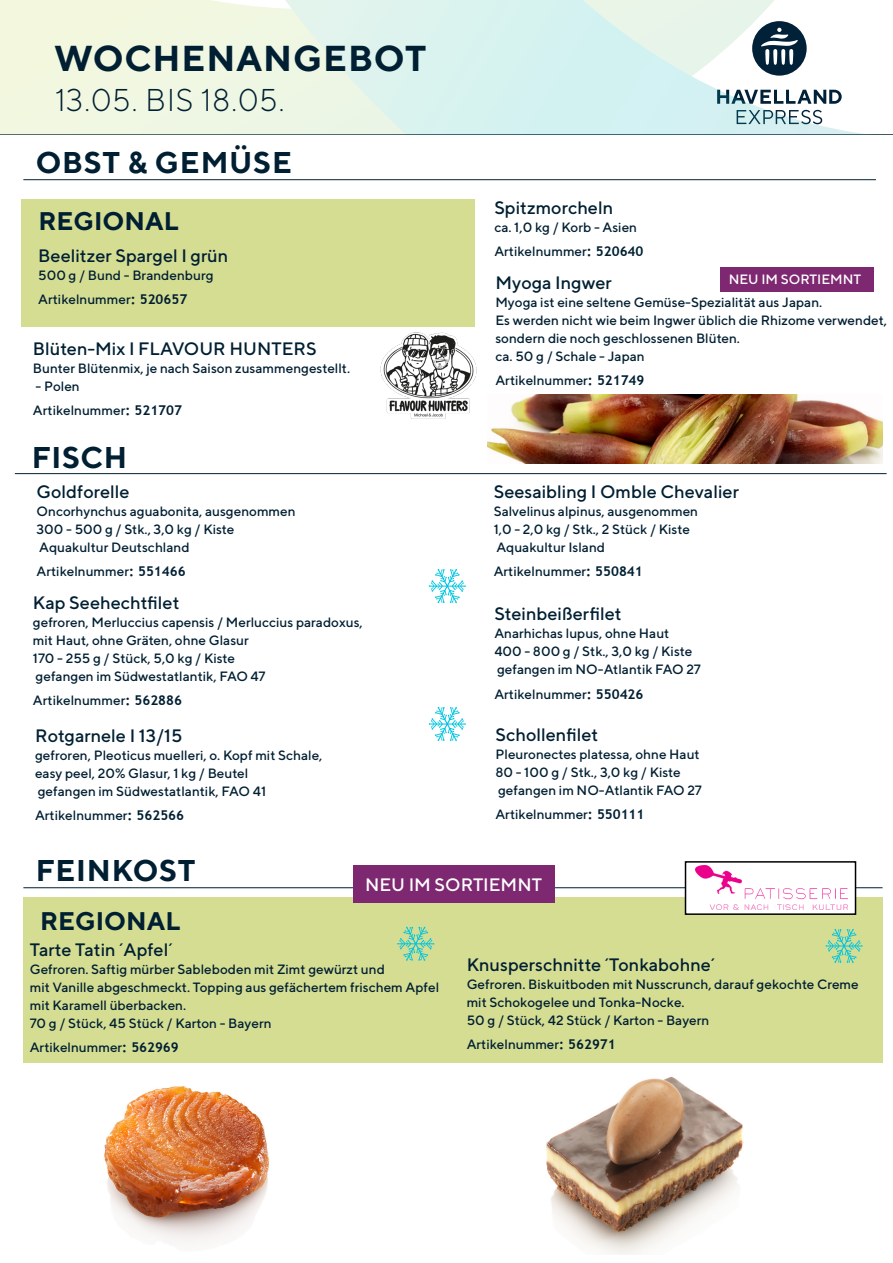
<style>
.page{position:relative;width:893px;height:1263px;background:#fff}
.page>*{position:absolute;margin:0;border:0;box-sizing:border-box;transform-origin:0 0}
.t1{font:700 36px "TT Norms";letter-spacing:.02em;color:#001f32}
.Kategorie_Produkte{font:300 31.5px "TT Norms";letter-spacing:.01em;color:#001f32}
.xx{font:700 30px "TT Norms";letter-spacing:.025em;color:#001f32}
.t2{font:700 25.5px "TT Norms";color:#001f32}
.Absatzformat_1{font:500 18px "TT Norms";color:#001f32}
.t3{font:500 18px "TT Norms";color:#fff}
.Absatzformat_1-2{font:500 13.5px/18px "TT Norms";color:#001f32}
.Einf__Abs{font:500 13.5px "TT Norms";color:#001f32}
.t4{font:500 13.5px "TT Norms";color:#fff}
.s1{font-family:"Trebuchet MS";font-weight:700}
</style>
<div class="page">
<svg style="left:0;top:0;width:893px;height:135px;background:#e0efe6"></svg>
<div style="left:21px;top:199px;width:454px;height:127px;background:#d5dd93"></div>
<hr style="left:23px;top:179px;width:853px;height:1px;background:#001f32">
<hr style="left:23px;top:887px;width:859px;height:1px;background:#001f32">
<img style="left:380px;top:332px;width:97px;height:87px">
<div style="left:23px;top:897px;width:859px;height:165px;background:#d5dd93"></div>
<hr style="left:15px;top:473px;width:872px;height:1px;background:#001f32">
<div style="left:353px;top:865px;width:202px;height:38px;background:#7e2871"></div>
<div style="left:685px;top:861px;width:171px;height:54px;background:#fff;border:2px solid #000001"></div>
<img style="left:696px;top:866px;width:151px;height:44px">
<svg style="left:429px;top:707px;width:37px;height:34px"></svg>
<svg style="left:429px;top:569px;width:37px;height:34px"></svg>
<svg style="left:397px;top:927px;width:37px;height:34px"></svg>
<svg style="left:825px;top:929px;width:38px;height:34px"></svg>
<div style="left:721px;top:267px;width:153px;height:25px;background:#7e2871"></div>
<img style="left:488px;top:394px;width:394px;height:70px">
<img style="left:546px;top:1076px;width:198px;height:178px">
<img style="left:104px;top:1086px;width:165px;height:158px">
<p class="t1" style="left:54px;top:35px;width:374px">WOCHENANGEBOT</p>
<p class="Kategorie_Produkte" style="left:55px;top:81px;width:231px">13.05. BIS 18.05.</p>
<p class="xx" style="left:36px;top:144px;width:258px">OBST &amp; GEMÜSE</p>
<p class="t2" style="left:38px;top:205px;width:142px">REGIONAL</p>
<p class="Absatzformat_1" style="left:38px;top:244px;width:191px">Beelitzer Spargel I grün</p>
<p class="Absatzformat_1-2" style="left:38px;top:266px;width:177px">500 g / Bund - Brandenburg</p>
<p class="Einf__Abs" style="left:38px;top:291px;width:151px">Artikelnummer<span class="s1">: 520657</span></p>
<p class="Absatzformat_1" style="left:33px;top:337px;width:285px">Blüten-Mix I FLAVOUR HUNTERS</p>
<p class="Absatzformat_1-2" style="left:33px;top:359px;width:319px">Bunter Blütenmix, je nach Saison zusammengestellt.</p>
<p class="Absatzformat_1-2" style="left:36px;top:377px;width:46px">- Polen</p>
<p class="Einf__Abs" style="left:33px;top:402px;width:151px">Artikelnummer<span class="s1">: 521707</span></p>
<p class="xx" style="left:32px;top:438px;width:97px">FISCH</p>
<p class="Absatzformat_1" style="left:37px;top:480px;width:95px">Goldforelle</p>
<p class="Absatzformat_1-2" style="left:37px;top:501px;width:260px">Oncorhynchus aguabonita, ausgenommen</p>
<p class="Absatzformat_1-2" style="left:37px;top:519px;width:199px">300 - 500 g / Stk., 3,0 kg / Kiste</p>
<p class="Absatzformat_1-2" style="left:39px;top:537px;width:152px">Aquakultur Deutschland</p>
<p class="Einf__Abs" style="left:37px;top:562px;width:151px">Artikelnummer<span class="s1">: 551466</span></p>
<p class="Absatzformat_1" style="left:33px;top:591px;width:148px">Kap Seehechtfilet</p>
<p class="Absatzformat_1-2" style="left:33px;top:613px;width:331px">gefroren, Merluccius capensis / Merluccius paradoxus,</p>
<p class="Absatzformat_1-2" style="left:33px;top:631px;width:217px">mit Haut, ohne Gräten, ohne Glasur</p>
<p class="Absatzformat_1-2" style="left:33px;top:649px;width:204px">170 - 255 g / Stück, 5,0 kg / Kiste</p>
<p class="Absatzformat_1-2" style="left:36px;top:667px;width:232px">gefangen im Südwestatlantik, FAO 47</p>
<p class="Einf__Abs" style="left:33px;top:692px;width:151px">Artikelnummer<span class="s1">: 562886</span></p>
<p class="Absatzformat_1" style="left:35px;top:725px;width:149px">Rotgarnele I 13/15</p>
<p class="Absatzformat_1-2" style="left:35px;top:746px;width:289px">gefroren, Pleoticus muelleri, o. Kopf mit Schale,</p>
<p class="Absatzformat_1-2" style="left:35px;top:764px;width:215px">easy peel, 20% Glasur, 1 kg / Beutel</p>
<p class="Absatzformat_1-2" style="left:38px;top:782px;width:230px">gefangen im Südwestatlantik, FAO 41</p>
<p class="Einf__Abs" style="left:35px;top:807px;width:151px">Artikelnummer<span class="s1">: 562566</span></p>
<p class="Absatzformat_1" style="left:494px;top:196px;width:120px">Spitzmorcheln</p>
<p class="Absatzformat_1-2" style="left:494px;top:218px;width:144px">ca. 1,0 kg / Korb - Asien</p>
<p class="Einf__Abs" style="left:494px;top:243px;width:151px">Artikelnummer<span class="s1">: 520640</span></p>
<p class="t4" style="left:729px;top:271px;width:134px">NEU IM SORTIEMNT</p>
<p class="Absatzformat_1" style="left:495px;top:272px;width:118px">Myoga Ingwer</p>
<p class="Absatzformat_1-2" style="left:495px;top:293px;width:328px">Myoga ist eine seltene Gemüse-Spezialität aus Japan.</p>
<p class="Absatzformat_1-2" style="left:495px;top:311px;width:393px">Es werden nicht wie beim Ingwer üblich die Rhizome verwendet,</p>
<p class="Absatzformat_1-2" style="left:495px;top:329px;width:246px">sondern die noch geschlossenen Blüten. ca. 50 g / Schale - Japan</p>
<p class="Einf__Abs" style="left:495px;top:372px;width:151px">Artikelnummer<span class="s1">: 521749</span></p>
<p class="Absatzformat_1" style="left:494px;top:480px;width:247px">Seesaibling I Omble Chevalier</p>
<p class="Absatzformat_1-2" style="left:494px;top:502px;width:206px">Salvelinus alpinus, ausgenommen</p>
<p class="Absatzformat_1-2" style="left:494px;top:520px;width:198px">1,0 - 2,0 kg / Stk., 2 Stück / Kiste</p>
<p class="Absatzformat_1-2" style="left:496px;top:538px;width:110px">Aquakultur Island</p>
<p class="Einf__Abs" style="left:494px;top:563px;width:151px">Artikelnummer<span class="s1">: 550841</span></p>
<p class="Absatzformat_1" style="left:494px;top:603px;width:129px">Steinbeißerfilet</p>
<p class="Absatzformat_1-2" style="left:494px;top:624px;width:177px">Anarhichas lupus, ohne Haut</p>
<p class="Absatzformat_1-2" style="left:494px;top:642px;width:199px">400 - 800 g / Stk., 3,0 kg / Kiste</p>
<p class="Absatzformat_1-2" style="left:497px;top:660px;width:205px">gefangen im NO-Atlantik FAO 27</p>
<p class="Einf__Abs" style="left:494px;top:685px;width:151px">Artikelnummer<span class="s1">: 550426</span></p>
<p class="Absatzformat_1" style="left:495px;top:724px;width:104px">Schollenfilet</p>
<p class="Absatzformat_1-2" style="left:495px;top:745px;width:206px">Pleuronectes platessa, ohne Haut</p>
<p class="Absatzformat_1-2" style="left:495px;top:763px;width:187px">80 - 100 g / Stk., 3,0 kg / Kiste</p>
<p class="Absatzformat_1-2" style="left:498px;top:781px;width:205px">gefangen im NO-Atlantik FAO 27</p>
<p class="Einf__Abs" style="left:495px;top:806px;width:151px">Artikelnummer<span class="s1">: 550111</span></p>
<p class="xx" style="left:36px;top:852px;width:161px">FEINKOST</p>
<p class="t3" style="left:365px;top:873px;width:178px">NEU IM SORTIEMNT</p>
<p class="t2" style="left:40px;top:905px;width:142px">REGIONAL</p>
<p class="Absatzformat_1" style="left:30px;top:938px;width:144px">Tarte Tatin ´Apfel´</p>
<p class="Absatzformat_1-2" style="left:30px;top:960px;width:357px">Gefroren. Saftig mürber Sableboden mit Zimt gewürzt und</p>
<p class="Absatzformat_1-2" style="left:30px;top:978px;width:411px">mit Vanille abgeschmeckt. Topping aus gefächertem frischem Apfel</p>
<p class="Absatzformat_1-2" style="left:30px;top:996px;width:243px">mit Karamell überbacken.<br>70 g / Stück, 45 Stück / Karton - Bayern</p>
<p class="Einf__Abs" style="left:30px;top:1039px;width:151px">Artikelnummer<span class="s1">: 562969</span></p>
<p class="Absatzformat_1" style="left:467px;top:953px;width:250px">Knusperschnitte ´Tonkabohne´</p>
<p class="Absatzformat_1-2" style="left:467px;top:975px;width:394px">Gefroren. Biskuitboden mit Nusscrunch, darauf gekochte Creme</p>
<p class="Absatzformat_1-2" style="left:467px;top:993px;width:244px">mit Schokogelee und Tonka-Nocke.<br>50 g / Stück, 42 Stück / Karton - Bayern</p>
<p class="Einf__Abs" style="left:467px;top:1036px;width:151px">Artikelnummer<span class="s1">: 562971</span></p>
</div>
